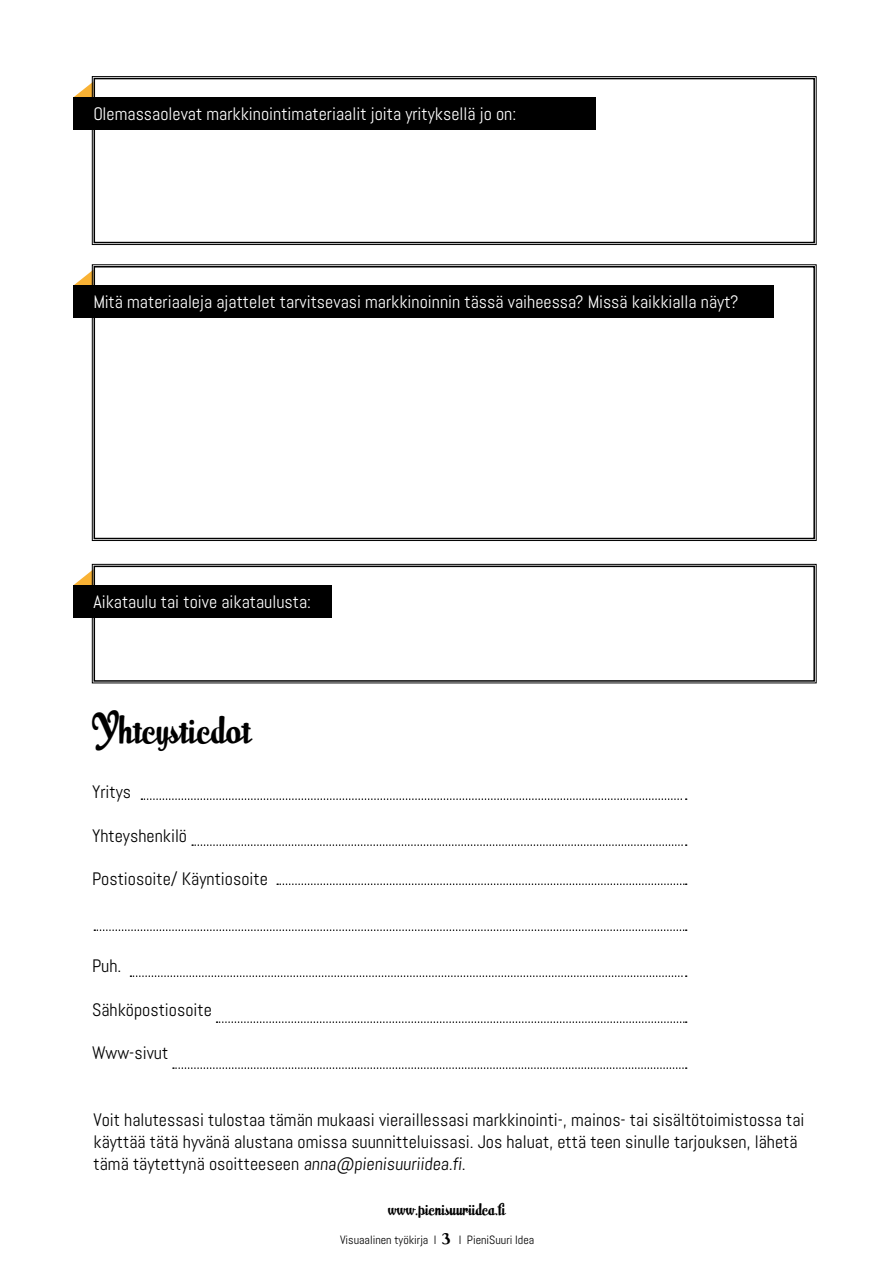
<style>
.page{position:relative;width:893px;height:1263px;background:#fff}
.page>*{position:absolute;margin:0;border:0;box-sizing:border-box;transform-origin:0 0}
.t1{font:34.5px "Milk Script";color:#000}
.t2{font:18px/21.6px "Abel";color:#000}
.t3{font:18px "Abel";color:#fff}
.t4{font:15px "Milk Script";color:#000}
.t5{font:12px "Abel";color:#000}
.s1{font-family:"Milk Script";font-size:13.5px}
</style>
<div class="page">
<svg style="left:74px;top:270px;width:18px;height:15px"></svg>
<svg style="left:74px;top:569px;width:18px;height:16px"></svg>
<svg style="left:92px;top:264px;width:725px;height:277px"></svg>
<div style="left:94px;top:266px;width:721px;height:273px;border:2px solid #000"></div>
<svg style="left:92px;top:564px;width:725px;height:119px"></svg>
<div style="left:94px;top:566px;width:721px;height:116px;border:2px solid #000"></div>
<div style="left:74px;top:285px;width:700px;height:33px;background:#000"></div>
<div style="left:74px;top:585px;width:258px;height:32px;background:#000"></div>
<svg style="left:74px;top:81px;width:18px;height:16px"></svg>
<svg style="left:92px;top:76px;width:725px;height:169px"></svg>
<div style="left:94px;top:78px;width:721px;height:165px;border:2px solid #000"></div>
<div style="left:74px;top:97px;width:522px;height:33px;background:#000"></div>
<svg style="left:141px;top:798px;width:546px;height:2px"></svg>
<svg style="left:277px;top:883px;width:410px;height:2px"></svg>
<svg style="left:130px;top:975px;width:557px;height:2px"></svg>
<svg style="left:192px;top:844px;width:495px;height:2px"></svg>
<svg style="left:94px;top:929px;width:593px;height:2px"></svg>
<svg style="left:217px;top:1021px;width:470px;height:2px"></svg>
<svg style="left:173px;top:1067px;width:514px;height:2px"></svg>
<p class="t3" style="left:93px;top:103px;width:424px">Olemassaolevat markkinointimateriaalit joita yrityksellä jo on:</p>
<p class="t3" style="left:93px;top:291px;width:646px">Mitä materiaaleja ajattelet tarvitsevasi markkinoinnin tässä vaiheessa? Missä kaikkialla näyt?</p>
<p class="t3" style="left:93px;top:590px;width:219px">Aikataulu tai toive aikataulusta:</p>
<h1 class="t1" style="left:92px;top:705px;width:160px">Yhteystiedot</h1>
<p class="t2" style="left:92px;top:781px;width:41px">Yritys</p>
<p class="t2" style="left:92px;top:824px;width:96px">Yhteyshenkilö</p>
<p class="t2" style="left:92px;top:868px;width:177px">Postiosoite/ Käyntiosoite</p>
<p class="t2" style="left:92px;top:955px;width:31px">Puh.</p>
<p class="t2" style="left:92px;top:998px;width:121px">Sähköpostiosoite</p>
<p class="t2" style="left:92px;top:1042px;width:78px">Www-sivut</p>
<p class="t2" style="left:94px;top:1109px;width:712px">Voit halutessasi tulostaa tämän mukaasi vieraillessasi markkinointi-, mainos- tai sisältötoimistossa tai käyttää tätä hyvänä alustana omissa suunnitteluissasi. Jos haluat, että teen sinulle tarjouksen, lähetä tämä täytettynä osoitteeseen anna@pienisuuriidea.fi.</p>
<p class="t4" style="left:388px;top:1198px;width:120px">www.pienisuuriidea.fi</p>
<p class="t5" style="left:340px;top:1232px;width:196px">Visuaalinen työkirja I <span class="s1">3</span> I PieniSuuri Idea</p>
</div>
